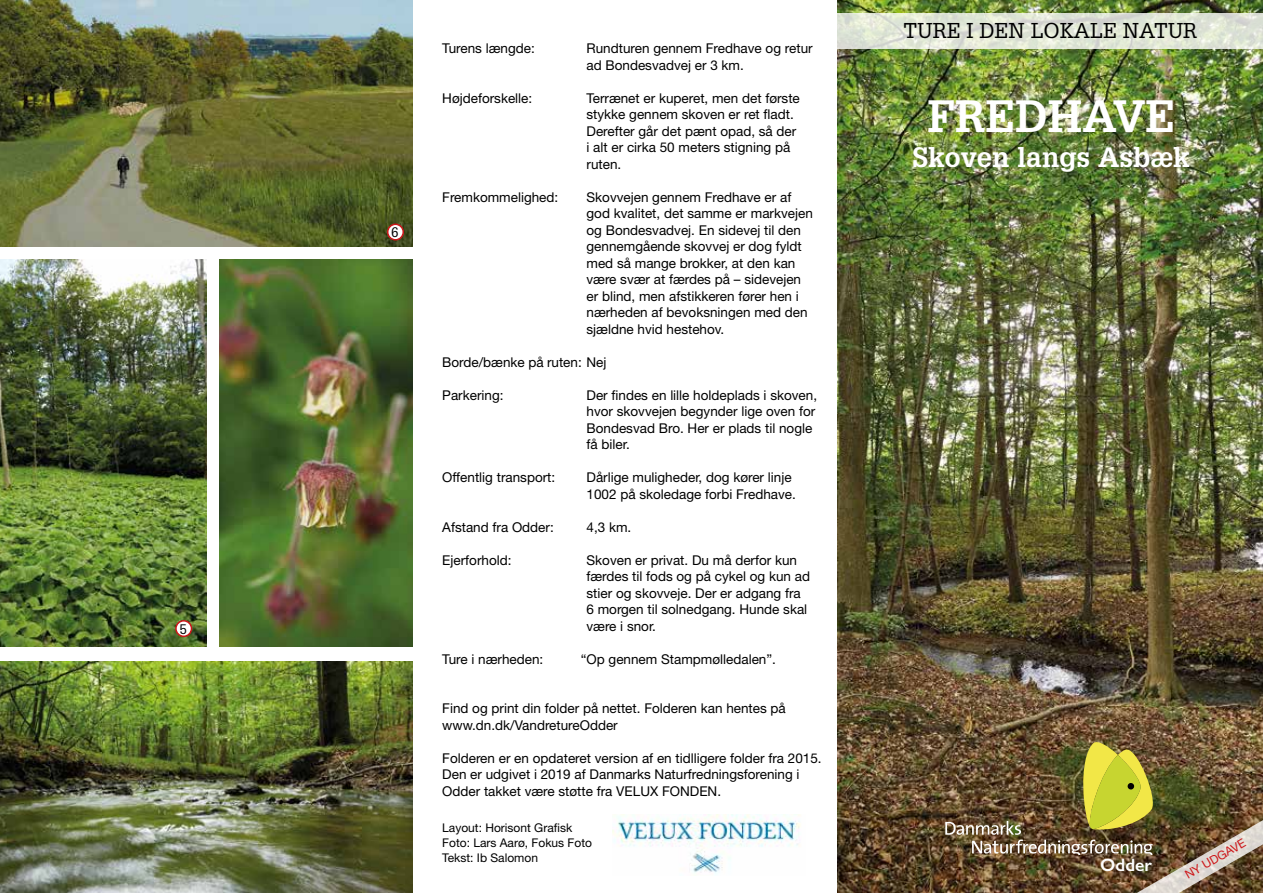
<style>
.page{position:relative;width:1263px;height:893px;background:#fff}
.page>*{position:absolute;margin:0;border:0;box-sizing:border-box;transform-origin:0 0}
.t1{font:700 44.25px "Glypha";color:#fff}
.t2{font:700 27.45px "Glypha";color:#fff}
.t3{font:21px "Glypha";color:#000}
.t4{font:600 18px "Gill Sans";color:#fff}
.t5{font:13.5px/16.5px "Helvetica Neue";color:#000}
.t6{font:13.5px "Glypha";color:#000}
.t7{font:12px/15px "Helvetica Neue";color:#000}
.t8{font:12px "Helvetica Neue";color:#cd171a}
</style>
<div class="page">
<img style="left:838px;top:0;width:425px;height:893px">
<svg style="left:837px;top:13px;width:426px;height:35px;background:#dfe5d6"></svg>
<img style="left:0;top:259px;width:206px;height:387px">
<img style="left:0;top:0;width:412px;height:247px">
<img style="left:219px;top:259px;width:193px;height:387px">
<img style="left:0;top:661px;width:412px;height:232px">
<div style="left:176px;top:621px;width:15px;height:15px;background:#fff;border-radius:50%"></div>
<div style="left:175px;top:620px;width:17px;height:17px;border:2px solid #cd171a;border-radius:50%"></div>
<div style="left:388px;top:224px;width:15px;height:16px;background:#fff;border-radius:50%"></div>
<div style="left:387px;top:224px;width:17px;height:17px;border:2px solid #cd171a;border-radius:50%"></div>
<img style="left:612px;top:814px;width:189px;height:60px">
<img style="left:945px;top:742px;width:318px;height:151px">
<p class="t6" style="left:179px;top:621px;width:9px">5</p>
<p class="t6" style="left:391px;top:224px;width:9px">6</p>
<p class="t5" style="left:442px;top:40px;width:94px">Turens længde:</p>
<p class="t5" style="left:442px;top:89px;width:91px">Højdeforskelle:</p>
<p class="t5" style="left:442px;top:188px;width:118px">Fremkommelighed:</p>
<p class="t5" style="left:586px;top:40px;width:228px">Rundturen gennem Fredhave og retur ad Bondesvadvej er 3 km.</p>
<p class="t5" style="left:586px;top:89px;width:215px">Terrænet er kuperet, men det første stykke gennem skoven er ret fladt.<br>Derefter går det pænt opad, så der i alt er cirka 50 meters stigning på ruten.</p>
<p class="t5" style="left:586px;top:188px;width:228px">Skovvejen gennem Fredhave er af god kvalitet, det samme er markvejen og Bondesvadvej. En sidevej til den gennemgående skovvej er dog fyldt med så mange brokker, at den kan være svær at færdes på – sidevejen er blind, men afstikkeren fører hen i nærheden af bevoksningen med den sjældne hvid hestehov.</p>
<p class="t5" style="left:442px;top:353px;width:166px">Borde/bænke på ruten: Nej</p>
<p class="t5" style="left:442px;top:386px;width:63px">Parkering:</p>
<p class="t5" style="left:586px;top:386px;width:232px">Der findes en lille holdeplads i skoven, hvor skovvejen begynder lige oven for<br>Bondesvad Bro. Her er plads til nogle få biler.</p>
<p class="t5" style="left:586px;top:469px;width:211px">Dårlige muligheder, dog kører linje<br>1002 på skoledage forbi Fredhave.</p>
<p class="t5" style="left:586px;top:518px;width:46px">4,3 km.</p>
<p class="t5" style="left:586px;top:551px;width:225px">Skoven er privat. Du må derfor kun færdes til fods og på cykel og kun ad stier og skovveje. Der er adgang fra<br>6 morgen til solnedgang. Hunde skal være i snor.</p>
<p class="t5" style="left:442px;top:469px;width:115px">Offentlig transport:</p>
<p class="t5" style="left:442px;top:518px;width:113px">Afstand fra Odder:</p>
<p class="t5" style="left:442px;top:551px;width:71px">Ejerforhold:</p>
<p class="t5" style="left:442px;top:650px;width:103px">Ture i nærheden:</p>
<p class="t5" style="left:581px;top:650px;width:197px">“Op gennem Stampmølledalen”.</p>
<p class="t5" style="left:442px;top:700px;width:345px">Find og print din folder på nettet. Folderen kan hentes på www.dn.dk/VandretureOdder</p>
<p class="t5" style="left:442px;top:749px;width:381px">Folderen er en opdateret version af en tidlligere folder fra 2015.<br>Den er udgivet i 2019 af Danmarks Naturfredningsforening i<br>Odder takket være støtte fra VELUX FONDEN.</p>
<p class="t7" style="left:442px;top:820px;width:151px">Layout: Horisont Grafisk<br>Foto: Lars Aarø, Fokus Foto<br>Tekst: Ib Salomon</p>
<h3 class="t3" style="left:903px;top:18px;width:295px">TURE I DEN LOKALE NATUR</h3>
<h1 class="t1" style="left:927px;top:88px;width:249px">FREDHAVE</h1>
<h2 class="t2" style="left:912px;top:140px;width:279px">Skoven langs Asbæk</h2>
<h3 class="t4" style="left:1100px;top:854px;width:53px">Odder</h3>
<p class="t8" style="left:1182px;top:869px;width:69px;rotate:-30deg">NY UDGAVE</p>
</div>
